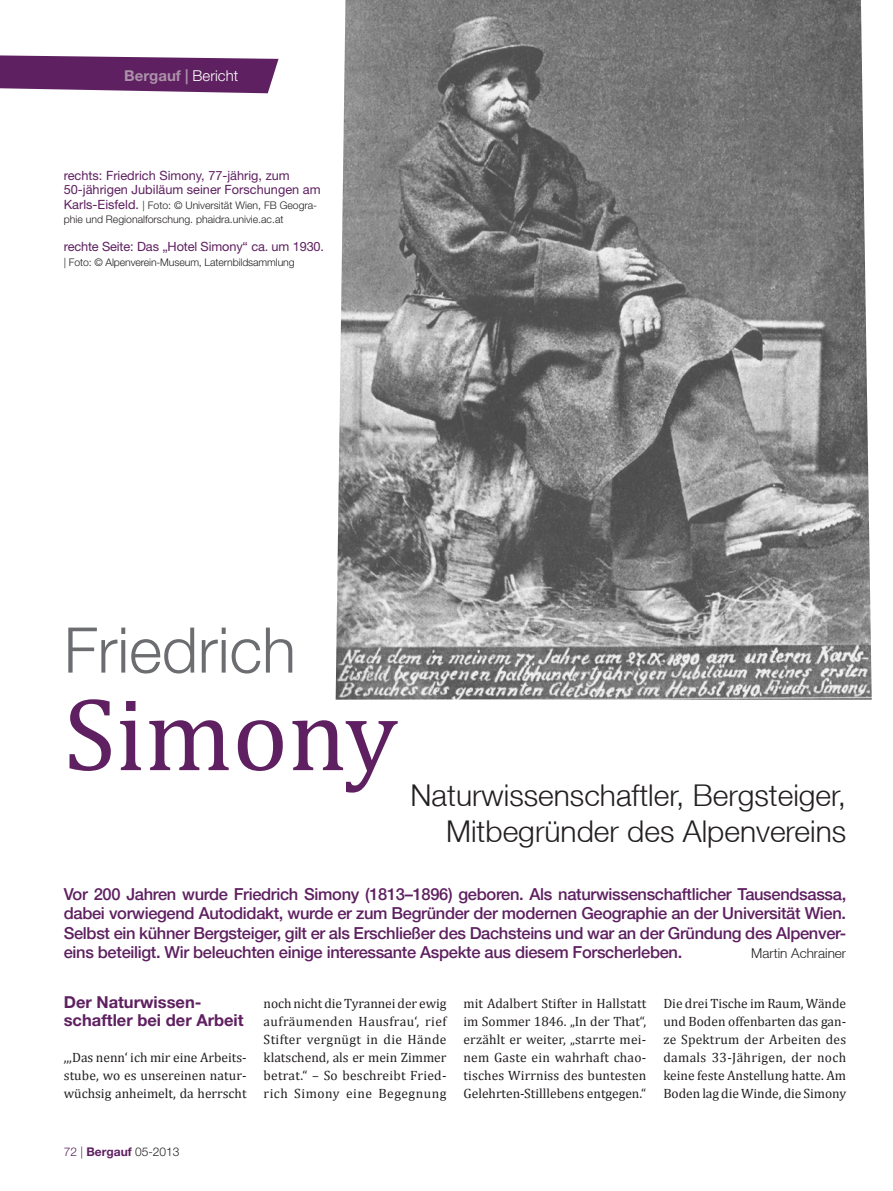
<style>
.page{position:relative;width:893px;height:1191px;background:#fff}
.page>*{position:absolute;margin:0;border:0;box-sizing:border-box;transform-origin:0 0}
.txt_Titel_Light{font:105px "Cambria";color:#5e2060}
.txt_Titel_Light-2{font:300 63px "Helvetica Neue LT";color:#6c6d70}
.txt_Titel_Unterzeile{font:300 30px/36px "Helvetica Neue LT";color:#231f20;text-align:right}
.txt_Vorspann{font:500 16.5px/19.5px "Helvetica Neue LT";letter-spacing:-.02em;color:#5e2060;text-align:justify}
.Zwischentitel_01{font:700 16.5px/18px "Helvetica Neue";color:#5e2060}
.t1{font:700 15px "Helvetica Neue";color:#ac91ab}
.Fließtext{font:13.5px/18px "Cambria";color:#231f20;text-align:justify}
.txt_Vorspann-2{font:300 13.5px "Helvetica Neue LT";color:#231f20}
.Bildtext{font:12.75px/14.2px "Helvetica Neue";color:#5e2060}
.t2{font:700 12px "Helvetica Neue";color:#5e2060}
.Bildtext-2{font:300 10.5px/14.2px "Helvetica Neue";color:#231f20}
.s1{font-weight:300;color:#fff}
.s2{font-weight:400;font-size:12.75px;color:#5e2060}
.s3{font-weight:300}
.s4{font-weight:300;color:#231f20}
</style>
<div class="page">
<svg style="left:0;top:55px;width:279px;height:38px;background:#733d74"></svg>
<img style="left:336px;top:0;width:536px;height:699px">
<p class="t1" style="left:124px;top:66px;width:115px">Bergauf | <span class="s1">Bericht</span></p>
<p class="Bildtext" style="left:64px;top:168px;width:258px">rechts: Friedrich Simony, 77-jährig, zum<br>50-jährigen Jubiläum seiner Forschungen am</p>
<p class="Bildtext-2" style="left:64px;top:198px;width:255px"><span class="s2">Karls-Eisfeld.</span> | Foto: © Universität Wien, FB Geogra&shy;phie und Regionalforschung. phaidra.univie.ac.at</p>
<p class="Bildtext" style="left:64px;top:240px;width:262px">rechte Seite: Das „Hotel Simony“ ca. um 1930.</p>
<p class="Bildtext-2" style="left:64px;top:255px;width:232px">| Foto: © Alpenverein-Museum, Laternbildsammlung</p>
<p class="txt_Titel_Light-2" style="left:64px;top:611px;width:234px">Friedrich</p>
<p class="txt_Titel_Light" style="left:64px;top:672px;width:335px">Simony</p>
<p class="txt_Titel_Unterzeile" style="left:410px;top:777px;width:437px">Naturwissenschaftler, Bergsteiger,<br>Mitbegründer des Alpenvereins</p>
<p class="txt_Vorspann" style="left:64px;top:884px;width:784px">Vor 200 Jahren wurde Friedrich Simony (1813–1896) geboren. Als naturwissenschaftlicher Tausendsassa, dabei vorwiegend Autodidakt, wurde er zum Begründer der modernen Geographie an der Universität Wien.<br>Selbst ein kühner Bergsteiger, gilt er als Erschließer des Dachsteins und war an der Gründung des Alpenver&shy;eins beteiligt. Wir beleuchten einige interessante Aspekte aus diesem Forscherleben.</p>
<p class="txt_Vorspann-2" style="left:751px;top:945px;width:97px">Martin Achrainer</p>
<p class="Zwischentitel_01" style="left:64px;top:993px;width:181px">Der Naturwissen&shy;schaftler bei der Arbeit</p>
<p class="Fließtext" style="left:64px;top:1048px;width:184px">,,,Das nenn‘ ich mir eine Arbeits&shy;stube, wo es unsereinen natur&shy;wüchsig anheimelt, da herrscht</p>
<p class="Fließtext" style="left:264px;top:994px;width:184px">noch nicht die Tyrannei der ewig aufräumenden Hausfrau‘, rief Stifter vergnügt in die Hände klatschend, als er mein Zimmer betrat.“ – So beschreibt Fried&shy;rich Simony eine Begegnung</p>
<p class="Fließtext" style="left:463px;top:994px;width:184px">mit Adalbert Stifter in Hallstatt im Sommer 1846. „In der That“, erzählt er weiter, „starrte mei&shy;nem Gaste ein wahrhaft chao&shy;tisches Wirrniss des buntesten Gelehrten-Stilllebens entgegen.“</p>
<p class="Fließtext" style="left:663px;top:994px;width:184px">Die drei Tische im Raum, Wände und Boden offenbarten das gan&shy;ze Spektrum der Arbeiten des damals 33-Jährigen, der noch keine feste Anstellung hatte. Am Boden lag die Winde, die Simony</p>
<p class="t2" style="left:64px;top:1144px;width:117px"><span class="s3">72 |</span> Bergauf <span class="s4">05-2013</span></p>
</div>
